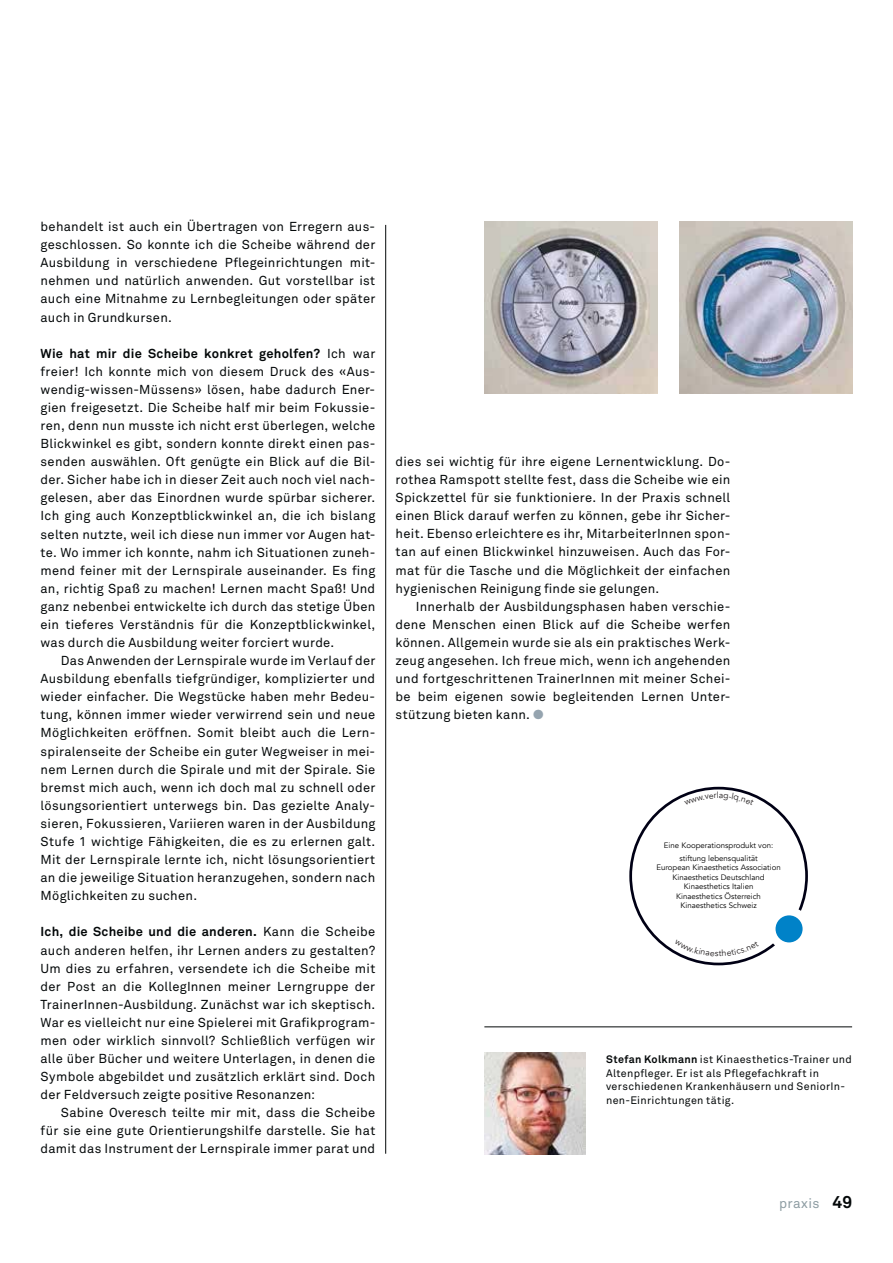
<style>
.page{position:relative;width:893px;height:1263px;background:#fff}
.page>*{position:absolute;margin:0;border:0;box-sizing:border-box;transform-origin:0 0}
.t1{font:13.65px "Akkurat Pro";letter-spacing:.025em;color:#8e9da3}
.t2{font:12.9px/18.1px "Akkurat Pro";letter-spacing:.02em;color:#040809;text-align:justify}
.t3{font:10.8px/13.5px "Akkurat Pro";letter-spacing:.03em;color:#040809}
.t4{font:7.8px/9.4px "Avenir LT Com";color:#000001;text-align:center}
.s1{font-weight:700}
.s2{font-family:"Circular Pro";font-weight:700;font-style:italic;color:#95a4af}
.s3{font-weight:700;font-size:17.1px;color:#040809}
</style>
<div class="page">
<hr style="left:385px;top:225px;width:1px;height:929px;background:#040809">
<hr style="left:484px;top:1027px;width:368px;height:1px;background:#040809">
<img style="left:484px;top:1053px;width:102px;height:101px">
<img style="left:484px;top:221px;width:173px;height:173px">
<img style="left:679px;top:221px;width:173px;height:173px">
<svg style="left:629px;top:787px;width:179px;height:178px"></svg>
<p class="t2" style="left:41px;top:218px;width:336px">behandelt ist auch ein Übertragen von Erregern aus&shy;geschlossen. So konnte ich die Scheibe während der Ausbildung in verschiedene Pflegeinrichtungen mit&shy;nehmen und natürlich anwenden. Gut vorstellbar ist auch eine Mitnahme zu Lernbegleitungen oder später auch in Grundkursen.</p>
<p class="t2" style="left:41px;top:345px;width:336px"><span class="s1">Wie hat mir die Scheibe konkret geholfen?</span> Ich war freier! Ich konnte mich von diesem Druck des «Aus&shy;wendig-wissen-Müssens» lösen, habe dadurch Ener&shy;gien freigesetzt. Die Scheibe half mir beim Fokussie&shy;ren, denn nun musste ich nicht erst überlegen, welche Blickwinkel es gibt, sondern konnte direkt einen pas&shy;senden auswählen. Oft genügte ein Blick auf die Bil&shy;der. Sicher habe ich in dieser Zeit auch noch viel nach&shy;gelesen, aber das Einordnen wurde spürbar sicherer.<br>Ich ging auch Konzeptblickwinkel an, die ich bislang selten nutzte, weil ich diese nun immer vor Augen hat&shy;te. Wo immer ich konnte, nahm ich Situationen zuneh&shy;mend feiner mit der Lernspirale auseinander. Es fing an, richtig Spaß zu machen! Lernen macht Spaß! Und ganz nebenbei entwickelte ich durch das stetige Üben ein tieferes Verständnis für die Konzeptblickwinkel, was durch die Ausbildung weiter forciert wurde.</p>
<p class="t2" style="left:41px;top:652px;width:336px;text-indent:20px">Das Anwenden der Lernspirale wurde im Verlauf der Ausbildung ebenfalls tiefgründiger, komplizierter und wieder einfacher. Die Wegstücke haben mehr Bedeu&shy;tung, können immer wieder verwirrend sein und neue Möglichkeiten eröffnen. Somit bleibt auch die Lern&shy;spiralenseite der Scheibe ein guter Wegweiser in mei&shy;nem Lernen durch die Spirale und mit der Spirale. Sie bremst mich auch, wenn ich doch mal zu schnell oder lösungsorientiert unterwegs bin. Das gezielte Analy&shy;sieren, Fokussieren, Variieren waren in der Ausbildung Stufe 1 wichtige Fähigkeiten, die es zu erlernen galt.<br>Mit der Lernspirale lernte ich, nicht lösungsorientiert an die jeweilige Situation heranzugehen, sondern nach Möglichkeiten zu suchen.</p>
<p class="t2" style="left:41px;top:924px;width:336px"><span class="s1">Ich, die Scheibe und die anderen.</span> Kann die Scheibe auch anderen helfen, ihr Lernen anders zu gestalten?<br>Um dies zu erfahren, versendete ich die Scheibe mit der Post an die KollegInnen meiner Lerngruppe der TrainerInnen-Ausbildung. Zunächst war ich skeptisch.<br>War es vielleicht nur eine Spielerei mit Grafikprogram&shy;men oder wirklich sinnvoll? Schließlich verfügen wir alle über Bücher und weitere Unterlagen, in denen die Symbole abgebildet und zusätzlich erklärt sind. Doch der Feldversuch zeigte positive Resonanzen:</p>
<p class="t2" style="left:41px;top:1105px;width:336px;text-indent:20px">Sabine Overesch teilte mir mit, dass die Scheibe für sie eine gute Orientierungshilfe darstelle. Sie hat damit das Instrument der Lernspirale immer parat und</p>
<p class="t2" style="left:396px;top:453px;width:336px">dies sei wichtig für ihre eigene Lernentwicklung. Do&shy;rothea Ramspott stellte fest, dass die Scheibe wie ein Spickzettel für sie funktioniere. In der Praxis schnell einen Blick darauf werfen zu können, gebe ihr Sicher&shy;heit. Ebenso erleichtere es ihr, MitarbeiterInnen spon&shy;tan auf einen Blickwinkel hinzuweisen. Auch das For&shy;mat für die Tasche und die Möglichkeit der einfachen hygienischen Reinigung finde sie gelungen.</p>
<p class="t2" style="left:396px;top:598px;width:336px;text-indent:20px">Innerhalb der Ausbildungsphasen haben verschie&shy;dene Menschen einen Blick auf die Scheibe werfen können. Allgemein wurde sie als ein praktisches Werk&shy;zeug angesehen. Ich freue mich, wenn ich angehenden und fortgeschrittenen TrainerInnen mit meiner Schei&shy;be beim eigenen sowie begleitenden Lernen Unter&shy;stützung bieten kann. <span class="s2">●</span></p>
<p class="t4" style="left:664px;top:838px;width:111px;line-height:13.2px">Eine Kooperationsprodukt von: stiftung lebensqualität</p>
<p class="t4" style="left:656px;top:863px;width:126px">European Kinaesthetics Association<br>Kinaesthetics Deutschland<br>Kinaesthetics Italien<br>Kinaesthetics Österreich<br>Kinaesthetics Schweiz</p>
<p class="t3" style="left:606px;top:1053px;width:247px"><span class="s1">Stefan Kolkmann</span> ist Kinaesthetics-Trainer und Altenpfleger. Er ist als Pflegefachkraft in verschiedenen Krankenhäusern und SeniorIn&shy;nen-Einrichtungen tätig.</p>
<p class="t1" style="left:779px;top:1198px;width:75px">praxis <span class="s3">49</span></p>
</div>
